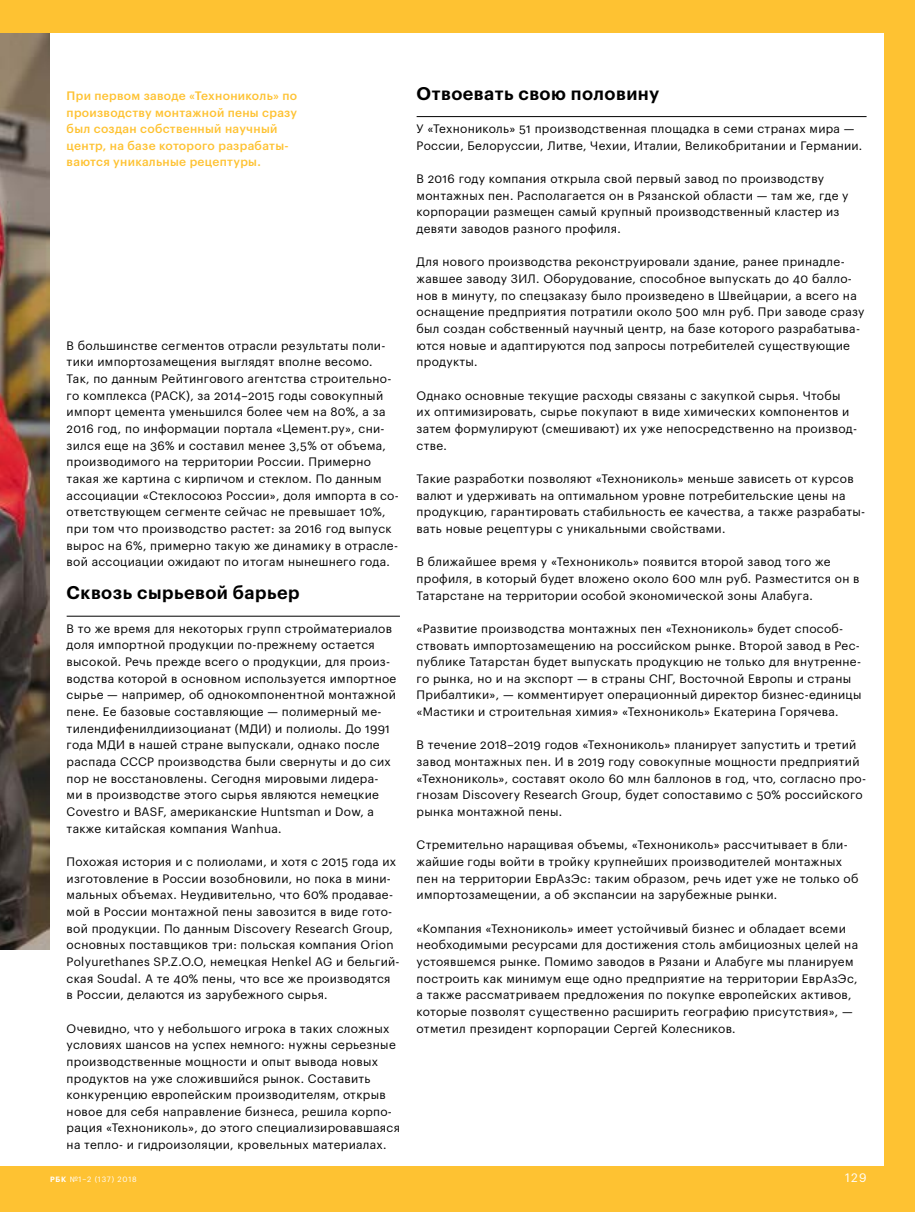
<style>
.page{position:relative;width:915px;height:1212px;background:#fff}
.page>*{position:absolute;margin:0;border:0;box-sizing:border-box;transform-origin:0 0}
.t1{font:600 18px "Graphik RBCLC";letter-spacing:.025em;color:#000}
.t2{font:12px/16.6px "Graphik RBCLC";letter-spacing:.025em;color:#000}
.t3{font:500 12px/16.6px "Graphik RBCLC";letter-spacing:.025em;color:#fec232}
.t4{font:12px "Graphik RBCLC";color:#fff}
.t5{font:7.5px "Graphik RBCLC";letter-spacing:.105em;color:#fff}
.s1{font-weight:600}
</style>
<div class="page">
<div style="left:0;top:0;width:914px;height:1212px;background:#fec232"></div>
<div style="left:0;top:33px;width:882px;height:1133px;background:#fff"></div>
<hr style="left:67px;top:616px;width:333px;height:1px;background:#000">
<hr style="left:416px;top:116px;width:450px;height:1px;background:#000">
<img style="left:0;top:33px;width:50px;height:916px">
<p class="t3" style="left:67px;top:86px;width:232px">При первом заводе «Технониколь» по производству монтажной пены сразу был создан собственный научный центр, на базе которого разрабаты&shy;ваются уникальные рецептуры.</p>
<p class="t2" style="left:67px;top:336px;width:333px">В большинстве сегментов отрасли результаты поли&shy;тики импортозамещения выглядят вполне весомо.<br>Так, по данным Рейтингового агентства строительно&shy;го комплекса (РАСК), за 2014–2015 годы совокупный импорт цемента уменьшился более чем на 80%, а за 2016 год, по информации портала «Цемент.ру», сни&shy;зился еще на 36% и составил менее 3,5% от объема, производимого на территории России. Примерно такая же картина с кирпичом и стеклом. По данным ассоциации «Стеклосоюз России», доля импорта в со&shy;ответствующем сегменте сейчас не превышает 10%, при том что производство растет: за 2016 год выпуск вырос на 6%, примерно такую же динамику в отрасле&shy;вой ассоциации ожидают по итогам нынешнего года.</p>
<h1 class="t1" style="left:67px;top:579px;width:234px">Сквозь сырьевой барьер</h1>
<p class="t2" style="left:67px;top:619px;width:331px">В то же время для некоторых групп стройматериалов доля импортной продукции по-прежнему остается высокой. Речь прежде всего о продукции, для произ&shy;водства которой в основном используется импортное сырье — например, об однокомпонентной монтажной пене. Ее базовые составляющие — полимерный ме&shy;тилендифенилдиизоцианат (МДИ) и полиолы. До 1991 года МДИ в нашей стране выпускали, однако после распада СССР производства были свернуты и до сих пор не восстановлены. Сегодня мировыми лидера&shy;ми в производстве этого сырья являются немецкие Covestro и BASF, американские Huntsman и Dow, а также китайская компания Wanhua.</p>
<p class="t2" style="left:67px;top:852px;width:334px">Похожая история и с полиолами, и хотя с 2015 года их изготовление в России возобновили, но пока в мини&shy;мальных объемах. Неудивительно, что 60% продавае&shy;мой в России монтажной пены завозится в виде гото&shy;вой продукции. По данным Discovery Research Group, основных поставщиков три: польская компания Orion Polyurethanes SP.Z.O.O, немецкая Henkel AG и бельгий&shy;ская Soudal. А те 40% пены, что все же производятся в России, делаются из зарубежного сырья.</p>
<p class="t2" style="left:67px;top:1019px;width:335px">Очевидно, что у небольшого игрока в таких сложных условиях шансов на успех немного: нужны серьезные производственные мощности и опыт вывода новых продуктов на уже сложившийся рынок. Составить конкуренцию европейским производителям, открыв новое для себя направление бизнеса, решила корпо&shy;рация «Технониколь», до этого специализировавшаяся на тепло- и гидроизоляции, кровельных материалах.</p>
<p class="t5" style="left:50px;top:1174px;width:88px"><span class="s1">РБК</span> №1–2 (137) 2018</p>
<h1 class="t1" style="left:416px;top:80px;width:244px">Отвоевать свою половину</h1>
<p class="t2" style="left:416px;top:119px;width:447px">У «Технониколь» 51 производственная площадка в семи странах мира —<br>России, Белоруссии, Литве, Чехии, Италии, Великобритании и Германии.</p>
<p class="t2" style="left:416px;top:169px;width:433px">В 2016 году компания открыла свой первый завод по производству монтажных пен. Располагается он в Рязанской области — там же, где у корпорации размещен самый крупный производственный кластер из девяти заводов разного профиля.</p>
<p class="t2" style="left:416px;top:253px;width:449px">Для нового производства реконструировали здание, ранее принадле&shy;жавшее заводу ЗИЛ. Оборудование, способное выпускать до 40 балло&shy;нов в минуту, по спецзаказу было произведено в Швейцарии, а всего на оснащение предприятия потратили около 500 млн руб. При заводе сразу был создан собственный научный центр, на базе которого разрабатыва&shy;ются новые и адаптируются под запросы потребителей существующие продукты.</p>
<p class="t2" style="left:416px;top:386px;width:442px">Однако основные текущие расходы связаны с закупкой сырья. Чтобы их оптимизировать, сырье покупают в виде химических компонентов и затем формулируют (смешивают) их уже непосредственно на производ&shy;стве.</p>
<p class="t2" style="left:416px;top:469px;width:450px">Такие разработки позволяют «Технониколь» меньше зависеть от курсов валют и удерживать на оптимальном уровне потребительские цены на продукцию, гарантировать стабильность ее качества, а также разрабаты&shy;вать новые рецептуры с уникальными свойствами.</p>
<p class="t2" style="left:416px;top:552px;width:444px">В ближайшее время у «Технониколь» появится второй завод того же профиля, в который будет вложено около 600 млн руб. Разместится он в<br>Татарстане на территории особой экономической зоны Алабуга.</p>
<p class="t2" style="left:416px;top:619px;width:446px">«Развитие производства монтажных пен «Технониколь» будет способ&shy;ствовать импортозамещению на российском рынке. Второй завод в Рес&shy;публике Татарстан будет выпускать продукцию не только для внутренне&shy;го рынка, но и на экспорт — в страны СНГ, Восточной Европы и страны Прибалтики», — комментирует операционный директор бизнес-единицы «Мастики и строительная химия» «Технониколь» Екатерина Горячева.</p>
<p class="t2" style="left:416px;top:736px;width:451px">В течение 2018–2019 годов «Технониколь» планирует запустить и третий завод монтажных пен. И в 2019 году совокупные мощности предприятий «Технониколь», составят около 60 млн баллонов в год, что, согласно про&shy;гнозам Discovery Research Group, будет сопоставимо с 50% российского рынка монтажной пены.</p>
<p class="t2" style="left:416px;top:836px;width:443px">Стремительно наращивая объемы, «Технониколь» рассчитывает в бли&shy;жайшие годы войти в тройку крупнейших производителей монтажных пен на территории ЕврАзЭс: таким образом, речь идет уже не только об импортозамещении, а об экспансии на зарубежные рынки.</p>
<p class="t2" style="left:416px;top:919px;width:443px">«Компания «Технониколь» имеет устойчивый бизнес и обладает всеми необходимыми ресурсами для достижения столь амбициозных целей на устоявшемся рынке. Помимо заводов в Рязани и Алабуге мы планируем построить как минимум еще одно предприятие на территории ЕврАзЭс, а также рассматриваем предложения по покупке европейских активов, которые позволят существенно расширить географию присутствия», — отметил президент корпорации Сергей Колесников.</p>
<p class="t4" style="left:844px;top:1169px;width:23px">129</p>
</div>
